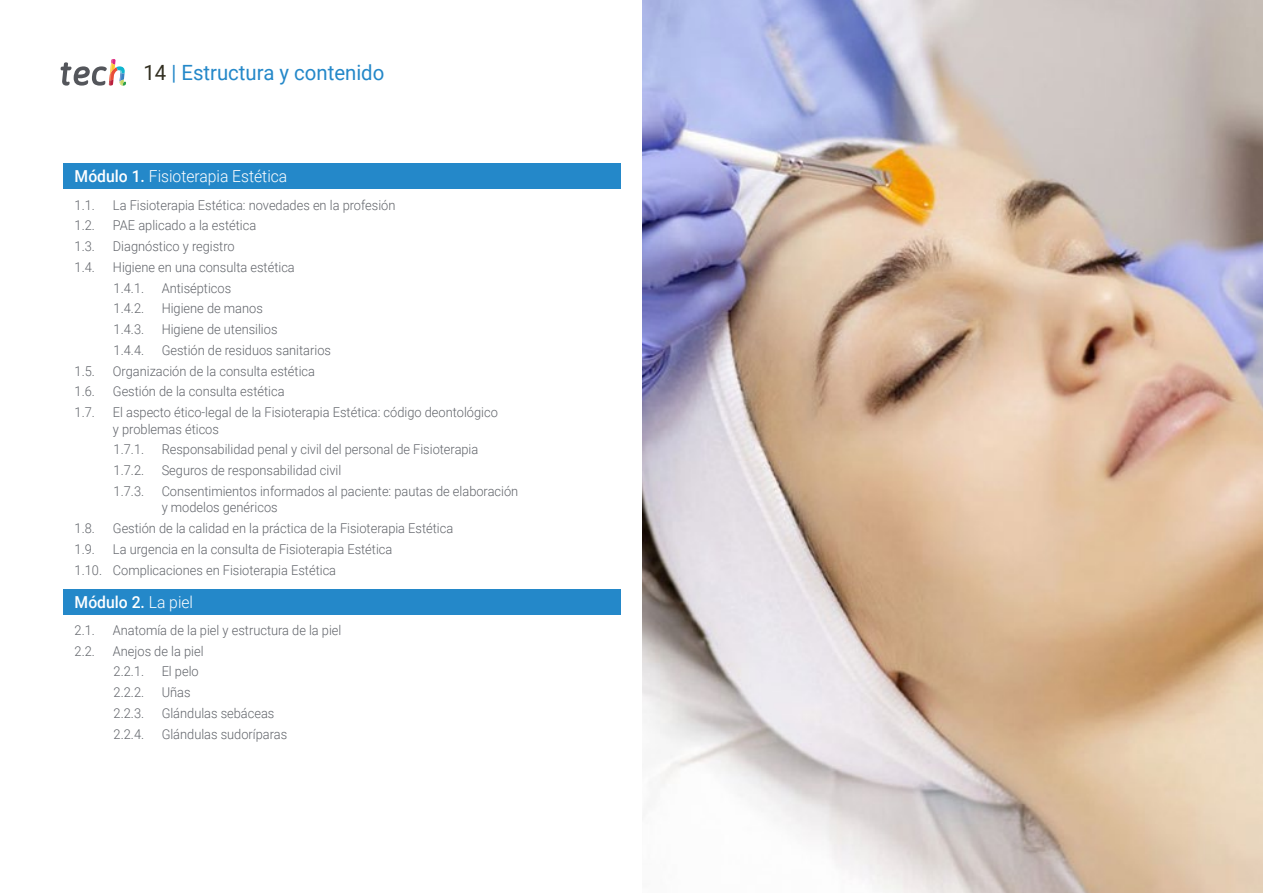
<style>
.page{position:relative;width:1263px;height:893px;background:#fff}
.page>*{position:absolute;margin:0;border:0;box-sizing:border-box;transform-origin:0 0}
.t1{font:21px "Roboto";color:#2488c9}
.t2{font:300 16.5px "Roboto";color:#fff;scale:.95 1}
.t3{font:500 16.5px "Roboto";color:#fff;scale:.95 1}
.t4{font:300 13.5px/20.7px "Roboto";color:#61646a;scale:.95 1}
.s1{color:#312e20}
.s2{font-weight:500}
.s3{font-weight:300}
</style>
<div class="page">
<svg style="left:61px;top:59px;width:65px;height:27px"></svg>
<div style="left:64px;top:164px;width:557px;height:25px;background:#2488c9"></div>
<div style="left:64px;top:589px;width:557px;height:25px;background:#2488c9"></div>
<img style="left:642px;top:0;width:621px;height:893px">
<h1 class="t1" style="left:144px;top:57px;width:242px"><span class="s1">14</span> | Estructura y contenido</h1>
<p class="t2" style="left:75px;top:165px;width:225px"><span class="s2">Módulo 1.</span> Fisioterapia Estética</p>
<p class="t4" style="left:75px;top:194px;width:23px">1.1.</p>
<p class="t4" style="left:113px;top:194px;width:299px">La Fisioterapia Estética: novedades en la profesión</p>
<p class="t4" style="left:75px;top:215px;width:23px">1.2.</p>
<p class="t4" style="left:113px;top:215px;width:152px">PAE aplicado a la estética</p>
<p class="t4" style="left:75px;top:235px;width:23px">1.3.</p>
<p class="t4" style="left:113px;top:235px;width:130px">Diagnóstico y registro</p>
<p class="t4" style="left:75px;top:256px;width:23px">1.4.</p>
<p class="t4" style="left:113px;top:256px;width:193px">Higiene en una consulta estética<br>1.4.1.</p>
<p class="t4" style="left:162px;top:277px;width:75px">Antisépticos</p>
<p class="t4" style="left:114px;top:298px;width:34px">1.4.2.</p>
<p class="t4" style="left:162px;top:298px;width:108px">Higiene de manos</p>
<p class="t4" style="left:114px;top:318px;width:34px">1.4.3.</p>
<p class="t4" style="left:162px;top:318px;width:123px">Higiene de utensilios</p>
<p class="t4" style="left:114px;top:339px;width:34px">1.4.4.</p>
<p class="t4" style="left:162px;top:339px;width:180px">Gestión de residuos sanitarios</p>
<p class="t4" style="left:75px;top:360px;width:23px">1.5.</p>
<p class="t4" style="left:113px;top:360px;width:214px">Organización de la consulta estética</p>
<p class="t4" style="left:75px;top:381px;width:23px">1.6.</p>
<p class="t4" style="left:113px;top:381px;width:182px">Gestión de la consulta estética</p>
<p class="t4" style="left:75px;top:401px;width:23px">1.7.</p>
<p class="t4" style="left:113px;top:404px;width:407px;line-height:16.5px">El aspecto ético-legal de la Fisioterapia Estética: código deontológico y problemas éticos</p>
<p class="t4" style="left:114px;top:439px;width:34px">1.7.1.</p>
<p class="t4" style="left:162px;top:439px;width:335px">Responsabilidad penal y civil del personal de Fisioterapia</p>
<p class="t4" style="left:114px;top:459px;width:34px">1.7.2.</p>
<p class="t4" style="left:162px;top:459px;width:191px">Seguros de responsabilidad civil</p>
<p class="t4" style="left:114px;top:480px;width:34px">1.7.3.</p>
<p class="t4" style="left:162px;top:482px;width:377px;line-height:16.5px">Consentimientos informados al paciente: pautas de elaboración y modelos genéricos</p>
<p class="t4" style="left:75px;top:517px;width:23px">1.8.</p>
<p class="t4" style="left:113px;top:517px;width:360px">Gestión de la calidad en la práctica de la Fisioterapia Estética</p>
<p class="t4" style="left:75px;top:538px;width:23px">1.9.</p>
<p class="t4" style="left:75px;top:538px;width:336px;text-indent:38px">La urgencia en la consulta de Fisioterapia Estética<br>1.10. Complicaciones en Fisioterapia Estética</p>
<p class="t3" style="left:75px;top:590px;width:126px">Módulo 2. <span class="s3">La piel</span></p>
<p class="t4" style="left:75px;top:619px;width:23px">2.1.</p>
<p class="t4" style="left:113px;top:619px;width:242px">Anatomía de la piel y estructura de la piel</p>
<p class="t4" style="left:75px;top:640px;width:23px">2.2.</p>
<p class="t4" style="left:113px;top:640px;width:97px">Anejos de la piel<br>2.2.1.</p>
<p class="t4" style="left:162px;top:661px;width:41px">El pelo</p>
<p class="t4" style="left:114px;top:681px;width:34px">2.2.2.</p>
<p class="t4" style="left:162px;top:681px;width:32px">Uñas</p>
<p class="t4" style="left:114px;top:702px;width:34px">2.2.3.</p>
<p class="t4" style="left:162px;top:702px;width:120px">Glándulas sebáceas</p>
<p class="t4" style="left:114px;top:723px;width:34px">2.2.4.</p>
<p class="t4" style="left:162px;top:723px;width:134px">Glándulas sudoríparas</p>
</div>
